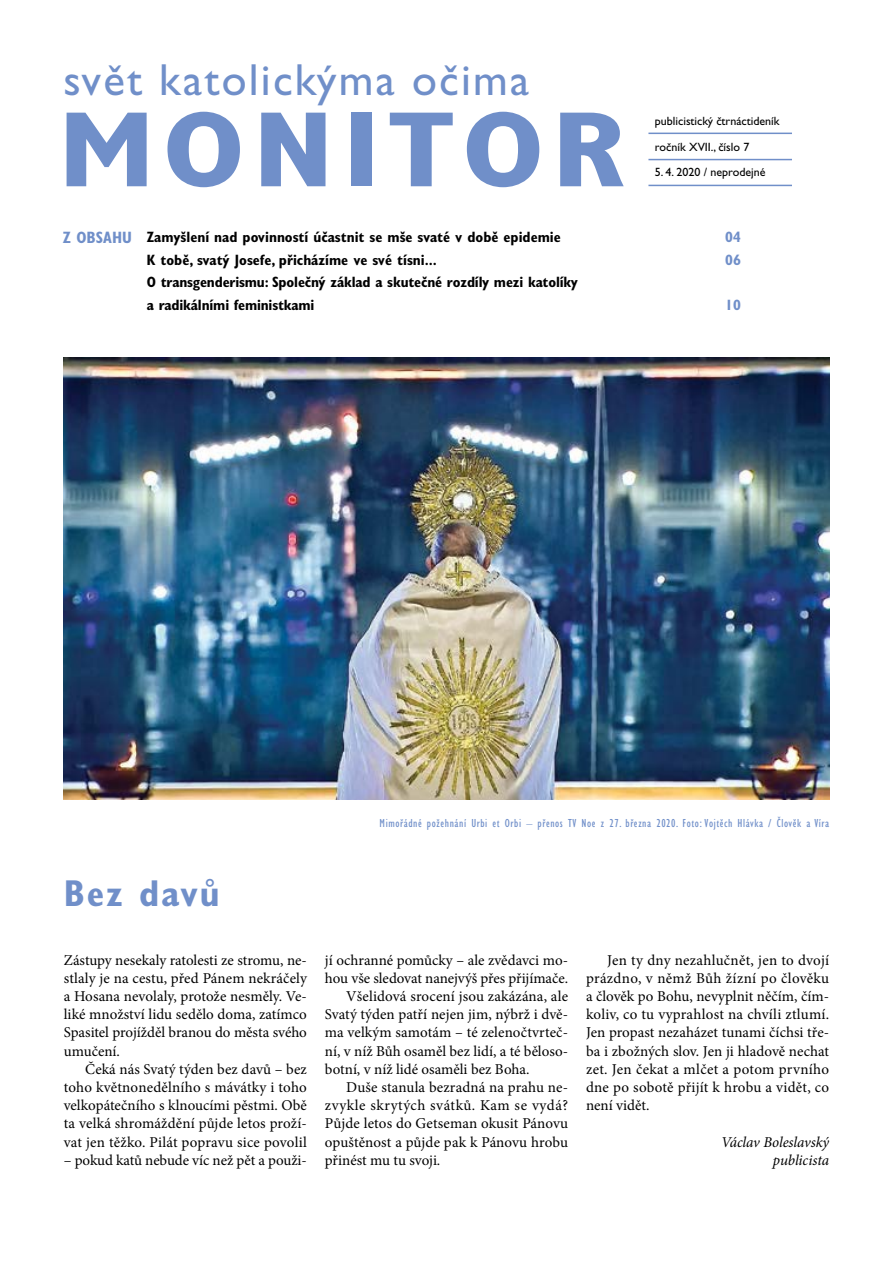
<style>
.page{position:relative;width:893px;height:1263px;background:#fff}
.page>*{position:absolute;margin:0;border:0;box-sizing:border-box;transform-origin:0 0}
.t1{font:700 condensed 107.7px "Gill Sans Std";letter-spacing:.05em;color:#708fc9;scale:1.25 1}
.t2{font:45px "Gill Sans Std";letter-spacing:.05em;color:#708fc9}
.t3{font:700 condensed 37.5px "Gill Sans Std";letter-spacing:.05em;color:#708fc9}
.t4{font:15px/18.1px "Minion Pro";letter-spacing:.005em;color:#000;text-align:justify}
.t5{font:700 condensed 15px/22.5px "Gill Sans Std";letter-spacing:-.01em;color:#000}
.t6{font:15px "Minion Pro";letter-spacing:.035em;color:#000}
.t7{font:italic 15px/18.1px "Minion Pro";letter-spacing:-.01em;color:#000;text-align:right}
.t8{font:700 condensed 15px "Gill Sans Std";color:#708fc9}
.t9{font:condensed 12px "Gill Sans Std";letter-spacing:.05em;color:#708fc9}
.t10{font:12px/25.5px "Gill Sans Std";color:#000}
.s1{font-size:16.5px;color:#708fc9}
</style>
<div class="page">
<hr style="left:648px;top:133px;width:144px;height:1px;background:#708fc9">
<hr style="left:648px;top:159px;width:144px;height:1px;background:#708fc9">
<hr style="left:648px;top:185px;width:144px;height:1px;background:#708fc9">
<img style="left:64px;top:357px;width:765px;height:442px">
<h2 class="t2" style="left:63px;top:54px;width:467px">svět katolickýma očima</h2>
<h1 class="t1" style="left:57px;top:86px;width:456px">MONITOR</h1>
<p class="t10" style="left:655px;top:108px;width:126px">publicistický čtrnáctideník ročník XVII., číslo 7</p>
<p class="t10" style="left:655px;top:159px;width:112px">5. 4. 2020 / neprodejné</p>
<p class="t5" style="left:63px;top:226px;width:500px"><span class="s1">Z OBSAHU</span> Zamyšlení nad povinností účastnit se mše svaté v době epidemie</p>
<p class="t8" style="left:725px;top:228px;width:17px">04</p>
<p class="t5" style="left:147px;top:249px;width:292px">K tobě, svatý Josefe, přicházíme ve své tísni...</p>
<p class="t8" style="left:725px;top:251px;width:17px">06</p>
<p class="t5" style="left:147px;top:271px;width:433px">O transgenderismu: Společný základ a skutečné rozdíly mezi katolíky a radikálními feministkami</p>
<p class="t8" style="left:725px;top:296px;width:17px">10</p>
<p class="t9" style="left:380px;top:816px;width:451px">Mimořádné požehnání Urbi et Orbi – přenos TV Noe z 27. března 2020. Foto: Vojtěch Hlávka / Člověk a Víra</p>
<h3 class="t3" style="left:64px;top:871px;width:157px">Bez davů</h3>
<p class="t4" style="left:64px;top:951px;width:245px">Zástupy nesekaly ratolesti ze stromu, ne&shy;stlaly je na cestu, před Pánem nekráčely a Hosana nevolaly, protože nesměly. Ve&shy;liké množství lidu sedělo doma, zatímco Spasitel projížděl branou do města svého umučení.</p>
<p class="t4" style="left:64px;top:1060px;width:245px;text-indent:21px">Čeká nás Svatý týden bez davů – bez toho květnonedělního s mávátky i toho velkopátečního s klnoucími pěstmi. Obě ta velká shromáždění půjde letos proží&shy;vat jen těžko. Pilát popravu sice povolil</p>
<p class="t4" style="left:64px;top:1151px;width:245px">– pokud katů nebude víc než pět a použi-</p>
<p class="t4" style="left:325px;top:951px;width:245px">jí ochranné pomůcky – ale zvědavci mo-</p>
<p class="t4" style="left:325px;top:969px;width:245px">hou vše sledovat nanejvýš přes přijímače.</p>
<p class="t4" style="left:346px;top:987px;width:223px">Všelidová srocení jsou zakázána, ale</p>
<p class="t4" style="left:325px;top:1005px;width:245px">Svatý týden patří nejen jim, nýbrž i dvě-</p>
<p class="t4" style="left:325px;top:1023px;width:245px">ma velkým samotám – té zelenočtvrteč-</p>
<p class="t4" style="left:325px;top:1042px;width:245px">ní, v níž Bůh osaměl bez lidí, a té běloso-</p>
<p class="t4" style="left:325px;top:1060px;width:206px">botní, v níž lidé osaměli bez Boha.</p>
<p class="t4" style="left:346px;top:1078px;width:223px">Duše stanula bezradná na prahu ne-</p>
<p class="t6" style="left:325px;top:1095px;width:245px">zvykle skrytých svátků. Kam se vydá?</p>
<p class="t4" style="left:325px;top:1114px;width:245px">Půjde letos do Getseman okusit Pánovu</p>
<p class="t4" style="left:325px;top:1133px;width:245px">opuštěnost a půjde pak k Pánovu hrobu</p>
<p class="t4" style="left:325px;top:1151px;width:117px">přinést mu tu svoji.</p>
<p class="t4" style="left:586px;top:951px;width:245px;text-indent:21px">Jen ty dny nezahlučnět, jen to dvojí prázdno, v němž Bůh žízní po člověku a člověk po Bohu, nevyplnit něčím, čím&shy;koliv, co tu vyprahlost na chvíli ztlumí.<br>Jen propast nezaházet tunami číchsi tře&shy;ba i zbožných slov. Jen ji hladově nechat zet. Jen čekat a mlčet a potom prvního dne po sobotě přijít k hrobu a vidět, co není vidět.</p>
<p class="t7" style="left:721px;top:1132px;width:110px">Václav Boleslavský publicista</p>
</div>
